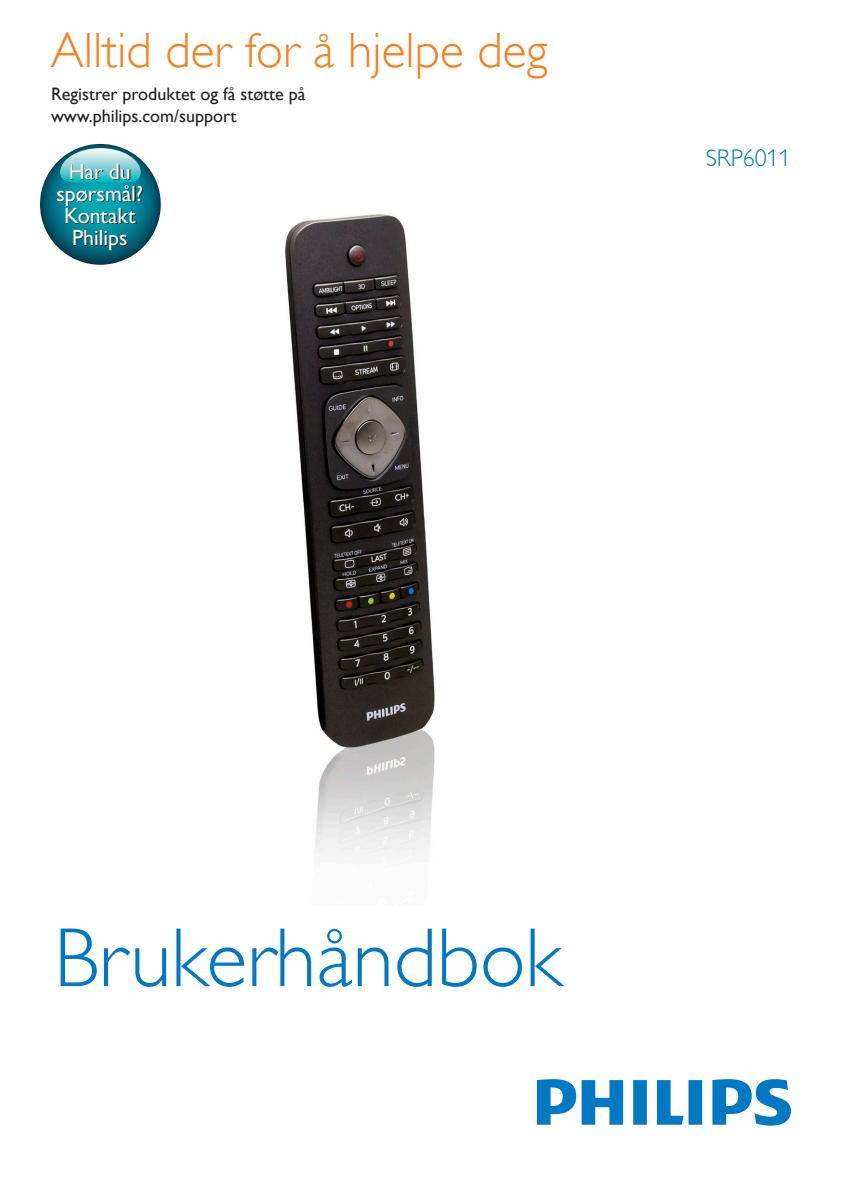
<style>
.page{position:relative;width:842px;height:1191px;background:#fff}
.page>*{position:absolute;margin:0;border:0;box-sizing:border-box;transform-origin:0 0}
.tol-usermanual-parag{font:84.4px "Gill Sans Alt One WGL Light";color:#0079c2}
.t_alwaysthere{font:49.6px "Gill Sans Alt One WGL Light";color:#f58220}
.t_typenumber{font:24px "Gill Sans Alt One WGL Light";color:#0079c2}
.t1{font:22px/22px "Gill Sans Alt One WGL";letter-spacing:-.005em;color:#fff;text-align:center}
.t_register{font:18px "Gill Sans Alt One WGL";color:#231f20}
</style>
<div class="page">
<svg style="left:537px;top:1079px;width:254px;height:46px"></svg>
<img style="left:285px;top:214px;width:150px;height:645px">
<img style="left:40px;top:144px;width:121px;height:121px">
<svg style="left:60px;top:148px;width:81px;height:16px"></svg>
<svg style="left:58px;top:164px;width:85px;height:86px;background:#137f8b"></svg>
<p class="t_alwaysthere" style="left:51px;top:18px;width:498px">Alltid der for å hjelpe deg</p>
<p class="t_register" style="left:51px;top:81px;width:256px">Registrer produktet og få støtte på</p>
<p class="t_register" style="left:51px;top:103px;width:187px">www.philips.com/support</p>
<p class="t1" style="left:56px;top:160px;width:88px">Har du spørsmål?<br>Kontakt<br>Philips</p>
<p class="t_typenumber" style="left:706px;top:142px;width:87px">SRP6011</p>
<p class="tol-usermanual-parag" style="left:54px;top:902px;width:509px">Brukerhåndbok</p>
</div>
